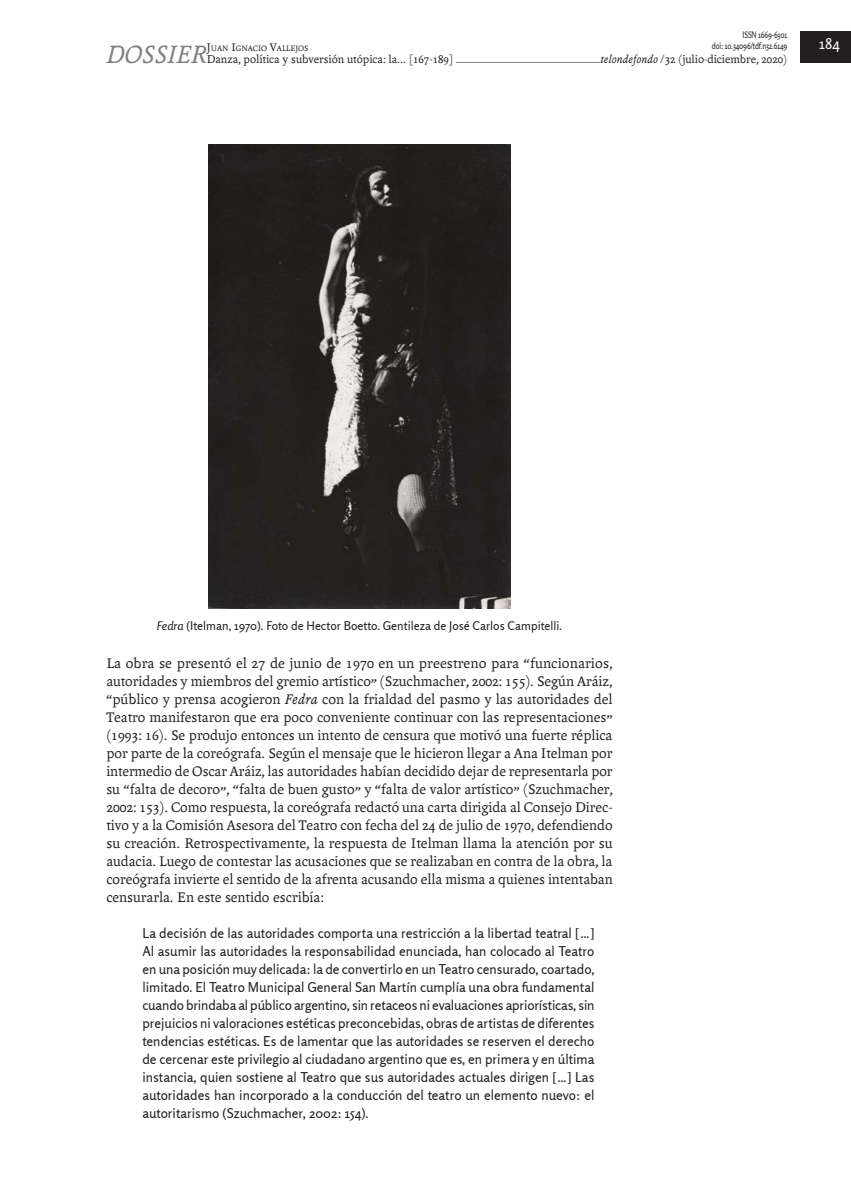
<style>
.page{position:relative;width:851px;height:1191px;background:#fff}
.page>*{position:absolute;margin:0;border:0;box-sizing:border-box;transform-origin:0 0}
.t1{font:italic 27px "Andralis ND Os F";color:#808285}
.art-texto-central{font:15px/18px "Andralis ND Os F";color:#231f20;text-align:justify}
.t2{font:15px "Rosario";color:#fff}
.art-cita{font:13.5px/18px "Rosario";color:#231f20;text-align:justify}
.t3{font:12px "Andralis ND Os F";color:#231f20}
.epigrafe-inferior{font:12px "Rosario";color:#231f20}
.t4{font:9px/10.8px "Rosario";letter-spacing:-.02em;color:#231f20;text-align:right;scale:.8 1}
.t5{font:8.4px "Andralis ND Os F";color:#231f20}
.s1{font-size:12px}
.s2{font-style:italic}
</style>
<div class="page">
<hr style="left:106px;top:62px;width:598px;height:1px;background:#808285">
<div style="left:600px;top:52px;width:187px;height:15px;background:#fff"></div>
<div style="left:800px;top:32px;width:50px;height:31px;background:#231f20"></div>
<div style="left:106px;top:43px;width:105px;height:24px;background:#fff"></div>
<div style="left:207px;top:52px;width:249px;height:15px;background:#fff"></div>
<img style="left:209px;top:145px;width:301px;height:463px">
<h1 class="t1" style="left:106px;top:40px;width:102px">DOSSIER</h1>
<p class="t5" style="left:207px;top:44px;width:103px"><span class="s1">J</span>UAN <span class="s1">I</span>GNACIO <span class="s1">V</span>ALLEJOS</p>
<p class="t3" style="left:207px;top:52px;width:248px">Danza, política y subversión utópica: la... [167-189]</p>
<p class="t4" style="left:711px;top:30px;width:96px">ISSN 1669-6301<br>doi: 10.34096/tdf.n32.6149</p>
<p class="t3" style="left:600px;top:52px;width:188px"><span class="s2">telondefondo</span> /32 (julio-diciembre, 2020)</p>
<p class="t2" style="left:819px;top:35px;width:22px">184</p>
<p class="epigrafe-inferior" style="left:157px;top:619px;width:407px"><span class="s2">Fedra</span> (Itelman, 1970). Foto de Hector Boetto. Gentileza de José Carlos Campitelli.</p>
<p class="art-texto-central" style="left:106px;top:654px;width:508px">La obra se presentó el 27 de junio de 1970 en un preestreno para “funcionarios, autoridades y miembros del gremio artístico” (Szuchmacher, 2002: 155). Según Aráiz, “público y prensa acogieron <span class="s2">Fedra</span> con la frialdad del pasmo y las autoridades del Teatro manifestaron que era poco conveniente continuar con las representaciones” (1993: 16). Se produjo entonces un intento de censura que motivó una fuerte réplica por parte de la coreógrafa. Según el mensaje que le hicieron llegar a Ana Itelman por intermedio de Oscar Aráiz, las autoridades habían decidido dejar de representarla por su “falta de decoro”, “falta de buen gusto” y “falta de valor artístico” (Szuchmacher, 2002: 153). Como respuesta, la coreógrafa redactó una carta dirigida al Consejo Direc&shy;tivo y a la Comisión Asesora del Teatro con fecha del 24 de julio de 1970, defendiendo su creación. Retrospectivamente, la respuesta de Itelman llama la atención por su audacia. Luego de contestar las acusaciones que se realizaban en contra de la obra, la coreógrafa invierte el sentido de la afrenta acusando ella misma a quienes intentaban censurarla. En este sentido escribía:</p>
<p class="art-cita" style="left:142px;top:924px;width:453px">La decisión de las autoridades comporta una restricción a la libertad teatral […] Al asumir las autoridades la responsabilidad enunciada, han colocado al Teatro en una posición muy delicada: la de convertirlo en un Teatro censurado, coartado, limitado. El Teatro Municipal General San Martín cumplía una obra fundamental cuando brindaba al público argentino, sin retaceos ni evaluaciones apriorísticas, sin prejuicios ni valoraciones estéticas preconcebidas, obras de artistas de diferentes tendencias estéticas. Es de lamentar que las autoridades se reserven el derecho de cercenar este privilegio al ciudadano argentino que es, en primera y en última instancia, quien sostiene al Teatro que sus autoridades actuales dirigen […] Las autoridades han incorporado a la conducción del teatro un elemento nuevo: el autoritarismo (Szuchmacher, 2002: 154).</p>
</div>
